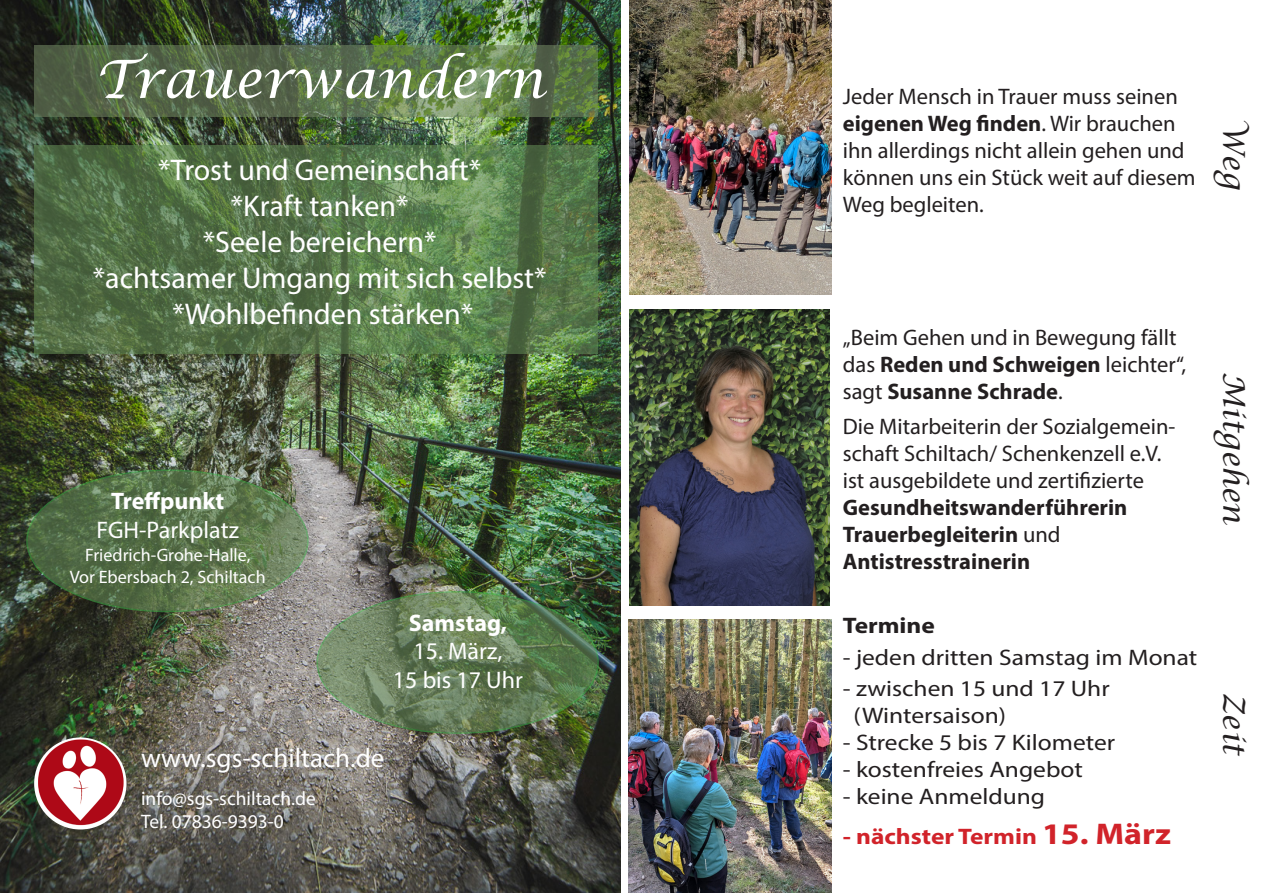
<style>
.page{position:relative;width:1263px;height:893px;background:#fff}
.page>*{position:absolute;margin:0;border:0;box-sizing:border-box;transform-origin:0 0}
.t1{font:italic 52.5px "Lucida Calligraphy";color:#fff}
.t2{font:30px/36px "Myriad Pro";color:#fff;text-align:center}
.t3{font:italic 30px "Lucida Calligraphy";color:#231f20}
.t4{font:27px "Myriad Pro";color:#fff}
.t5{font:24px/28.8px "Myriad Pro";color:#fff;text-align:center}
.t6{font:700 24px "Myriad Pro";color:#fff}
.t7{font:22.5px/27px "Myriad Pro";color:#231f20}
.t8{font:22.5px "Myriad Pro";color:#231f20;scale:1.13 1}
.t9{font:700 22.5px "Myriad Pro";color:#d1232a;scale:1.13 1}
.t10{font:700 22.5px "Myriad Pro";color:#231f20;scale:1.13 1}
.t11{font:19.5px/23.4px "Myriad Pro";color:#fff}
.t12{font:18px/21.6px "Myriad Pro";color:#fff;text-align:center}
.s1{font-weight:700}
.s2{font-size:30px}
</style>
<div class="page">
<img style="left:0;top:0;width:621px;height:893px">
<img style="left:630px;top:0;width:202px;height:294px">
<img style="left:630px;top:309px;width:200px;height:297px">
<img style="left:629px;top:620px;width:203px;height:273px">
<svg style="left:27px;top:470px;width:281px;height:141px;background:#5b744d"></svg>
<img style="left:34px;top:737px;width:92px;height:92px;border-radius:46px">
<svg style="left:34px;top:45px;width:564px;height:72px;background:#5c724c"></svg>
<svg style="left:34px;top:145px;width:564px;height:209px;background:#58784b"></svg>
<svg style="left:317px;top:592px;width:281px;height:141px;background:#68815b"></svg>
<p class="t1" style="left:95px;top:48px;width:451px">Trauerwandern</p>
<p class="t2" style="left:93px;top:151px;width:455px">*Trost und Gemeinschaft*<br>*Kraft tanken*<br>*Seele bereichern*<br>*achtsamer Umgang mit sich selbst* *Wohlbefinden stärken*</p>
<p class="t6" style="left:111px;top:485px;width:115px">Treffpunkt</p>
<p class="t5" style="left:96px;top:515px;width:144px">FGH-Parkplatz</p>
<p class="t12" style="left:70px;top:544px;width:197px">Friedrich-Grohe-Halle,<br>Vor Ebersbach 2, Schiltach</p>
<p class="t6" style="left:409px;top:607px;width:100px">Samstag,</p>
<p class="t5" style="left:393px;top:636px;width:131px">15. März,<br>15 bis 17 Uhr</p>
<p class="t4" style="left:141px;top:742px;width:245px">www.sgs-schiltach.de</p>
<p class="t11" style="left:141px;top:786px;width:176px">info@sgs-schiltach.de<br>Tel. 07836-9393-0</p>
<p class="t7" style="left:843px;top:83px;width:354px">Jeder Mensch in Trauer muss seinen <span class="s1">eigenen Weg finden</span>. Wir brauchen ihn allerdings nicht allein gehen und können uns ein Stück weit auf diesem<br>Weg begleiten.</p>
<p class="t3" style="left:1252px;top:119px;width:71px;rotate:90deg">Weg</p>
<p class="t7" style="left:843px;top:323px;width:345px">„Beim Gehen und in Bewegung fällt das <span class="s1">Reden und Schweigen</span> leichter“, sagt <span class="s1">Susanne Schrade</span>.</p>
<p class="t7" style="left:843px;top:413px;width:334px">Die Mitarbeiterin der Sozialgemein&shy;schaft Schiltach/ Schenkenzell e.V. ist ausgebildete und zertifizierte<br><span class="s1">Gesundheitswanderführerin<br>Trauerbegleiterin</span> und<br><span class="s1">Antistresstrainerin</span></p>
<p class="t3" style="left:1252px;top:372px;width:155px;rotate:90deg">Mitgehen</p>
<p class="t10" style="left:843px;top:611px;width:83px">Termine</p>
<p class="t8" style="left:843px;top:643px;width:315px">‐ jeden dritten Samstag im Monat</p>
<p class="t8" style="left:843px;top:675px;width:238px">‐ zwischen 15 und 17 Uhr</p>
<p class="t8" style="left:853px;top:702px;width:136px">(Wintersaison)</p>
<p class="t8" style="left:843px;top:729px;width:242px">‐ Strecke 5 bis 7 Kilometer</p>
<p class="t8" style="left:843px;top:756px;width:214px">‐ kostenfreies Angebot</p>
<p class="t8" style="left:843px;top:783px;width:180px">‐ keine Anmeldung</p>
<p class="t9" style="left:843px;top:822px;width:292px">‐ nächster Termin <span class="s2">15. März</span></p>
<p class="t3" style="left:1252px;top:693px;width:64px;rotate:90deg">Zeit</p>
</div>
